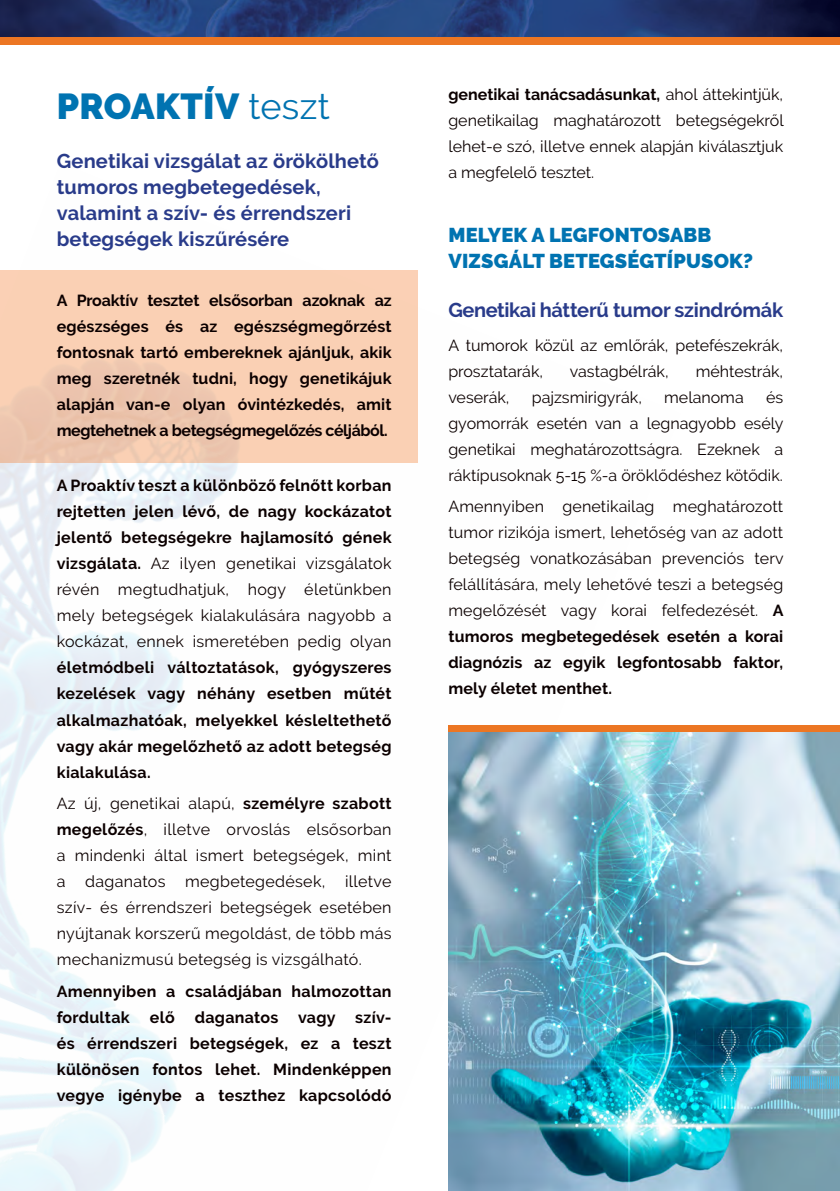
<style>
.page{position:relative;width:840px;height:1191px;background:#fff}
.page>*{position:absolute;margin:0;border:0;box-sizing:border-box;transform-origin:0 0}
.t1{font:900 36px "Raleway";letter-spacing:.01em;color:#0073b1}
.t2{font:700 20px/26px "Raleway";letter-spacing:.01em;color:#293b8a}
.t3{font:900 20px/26px "Raleway";letter-spacing:.01em;color:#0073b1}
.t4{font:700 20px "Raleway";letter-spacing:-.01em;color:#293b8a}
.t5{font:16px/26px "Raleway";color:#0b0000;text-align:justify}
.t6{font:700 16px/26px "Raleway";letter-spacing:.02em;color:#0b0000;text-align:justify}
.s1{font-weight:400}
.s2{font-weight:700}
</style>
<div class="page">
<img style="left:0;top:462px;width:12px;height:136px">
<img style="left:0;top:598px;width:124px;height:273px">
<img style="left:12px;top:462px;width:191px;height:214px">
<img style="left:91px;top:462px;width:191px;height:18px">
<div style="left:0;top:270px;width:417px;height:192px;background:linear-gradient(to right,#f2c9b0,#fbd1b5)"></div>
<img style="left:448px;top:731px;width:391px;height:460px">
<img style="left:0;top:0;width:839px;height:37px">
<div style="left:0;top:37px;width:839px;height:8px;background:#ec7623"></div>
<div style="left:448px;top:725px;width:391px;height:6px;background:#ec7623"></div>
<h1 class="t1" style="left:57px;top:85px;width:274px">PROAKTÍV <span class="s1">teszt</span></h1>
<p class="t2" style="left:57px;top:148px;width:323px">Genetikai vizsgálat az örökölhető tumoros megbetegedések, valamint a szív- és érrendszeri betegségek kiszűrésére</p>
<p class="t6" style="left:57px;top:287px;width:336px">A Proaktív tesztet elsősorban azoknak az egészséges és az egészségmegőrzést fontosnak tartó embereknek ajánljuk, akik meg szeretnék tudni, hogy genetikájuk alapján van-e olyan óvintézkedés, amit megtehetnek a betegségmegelőzés céljából.</p>
<p class="t5" style="left:57px;top:473px;width:336px"><span class="s2">A Proaktív teszt a különböző felnőtt korban rejtetten jelen lévő, de nagy kockázatot jelentő betegségekre hajlamosító gének vizsgálata.</span> Az ilyen genetikai vizsgálatok révén megtudhatjuk, hogy életünkben mely betegségek kialakulására nagyobb a kockázat, ennek ismeretében pedig olyan</p>
<p class="t6" style="left:57px;top:655px;width:336px">életmódbeli változtatások, gyógyszeres kezelések vagy néhány esetben műtét alkalmazhatóak, melyekkel késleltethető vagy akár megelőzhető az adott betegség kialakulása.</p>
<p class="t5" style="left:57px;top:790px;width:336px">Az új, genetikai alapú, <span class="s2">személyre szabott megelőzés</span>, illetve orvoslás elsősorban a mindenki által ismert betegségek, mint a daganatos megbetegedések, illetve szív- és érrendszeri betegségek esetében nyújtanak korszerű megoldást, de több más mechanizmusú betegség is vizsgálható.</p>
<p class="t6" style="left:57px;top:978px;width:336px">Amennyiben a családjában halmozottan fordultak elő daganatos vagy szív&shy;és érrendszeri betegségek, ez a teszt különösen fontos lehet. Mindenképpen vegye igénybe a teszthez kapcsolódó</p>
<p class="t5" style="left:448px;top:81px;width:336px"><span class="s2">genetikai tanácsadásunkat,</span> ahol áttekintjük, genetikailag maghatározott betegségekről lehet-e szó, illetve ennek alapján kiválasztjuk a megfelelő tesztet.</p>
<p class="t3" style="left:448px;top:221px;width:306px">MELYEK A LEGFONTOSABB<br>VIZSGÁLT BETEGSÉGTÍPUSOK?</p>
<p class="t4" style="left:448px;top:298px;width:336px">Genetikai hátterű tumor szindrómák</p>
<p class="t5" style="left:448px;top:332px;width:336px">A tumorok közül az emlőrák, petefészekrák, prosztatarák,</p>
<p class="t5" style="left:569px;top:358px;width:100px">vastagbélrák,</p>
<p class="t5" style="left:695px;top:358px;width:89px">méhtestrák,</p>
<p class="t5" style="left:448px;top:384px;width:336px;text-indent:317px">és gyomorrák esetén van a legnagyobb esély genetikai meghatározottságra. Ezeknek a ráktípusoknak 5-15 %-a öröklődéshez kötődik.</p>
<p class="t5" style="left:448px;top:493px;width:336px">Amennyiben genetikailag meghatározott tumor rizikója ismert, lehetőség van az adott betegség vonatkozásában prevenciós terv felállítására, mely lehetővé teszi a betegség megelőzését vagy korai felfedezését. <span class="s2">A tumoros megbetegedések esetén a korai diagnózis az egyik legfontosabb faktor, mely életet menthet.</span></p>
<p class="t5" style="left:448px;top:384px;width:63px">veserák,</p>
<p class="t5" style="left:531px;top:384px;width:112px">pajzsmirigyrák,</p>
<p class="t5" style="left:663px;top:384px;width:81px">melanoma</p>
</div>
